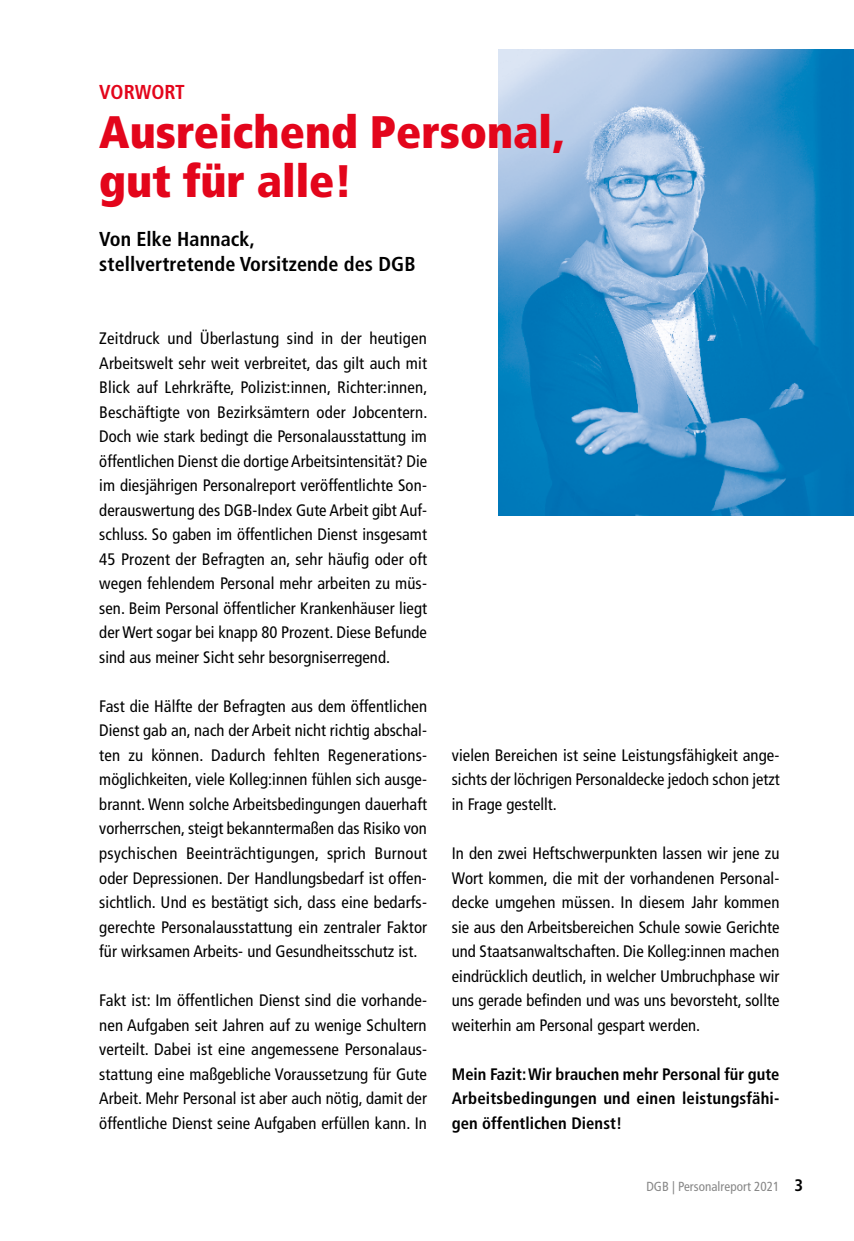
<style>
.page{position:relative;width:854px;height:1241px;background:#fff}
.page>*{position:absolute;margin:0;border:0;box-sizing:border-box;transform-origin:0 0}
.t1{font:900 condensed 45.5px/49px "Frutiger LT Std";color:#e3051b}
.t2{font:700 condensed 20.12px/24.5px "Frutiger LT Std";letter-spacing:.005em;color:#000}
.t3{font:700 condensed 20.12px "Frutiger LT Std";letter-spacing:-.005em;color:#e3051b}
.t4{font:condensed 16.62px/24.5px "Frutiger LT Std";letter-spacing:.005em;color:#000;text-align:justify}
.t5{font:700 condensed 16.62px/24.5px "Frutiger LT Std";letter-spacing:.01em;color:#000;text-align:justify}
.t6{font:condensed 13.12px "Frutiger LT Std";letter-spacing:.005em;color:#878787}
.s1{font-weight:700;font-size:16.62px;color:#000}
</style>
<div class="page">
<img style="left:498px;top:50px;width:355px;height:465px">
<p class="t3" style="left:99px;top:80px;width:87px">VORWORT</p>
<h1 class="t1" style="left:99px;top:107px;width:466px">Ausreichend Personal, gut für alle!</h1>
<p class="t2" style="left:99px;top:227px;width:318px">Von Elke Hannack,<br>stellvertretende Vorsitzende des DGB</p>
<p class="t4" style="left:99px;top:326px;width:329px">Zeitdruck und Überlastung sind in der heutigen Arbeitswelt sehr weit verbreitet, das gilt auch mit Blick auf Lehrkräfte, Polizist:innen, Richter:innen, Beschäftigte von Bezirksämtern oder Jobcentern.<br>Doch wie stark bedingt die Personalausstattung im öffentlichen Dienst die dortige Arbeitsintensität? Die im diesjährigen Personalreport veröffentlichte Son&shy;derauswertung des DGB-Index Gute Arbeit gibt Auf&shy;schluss. So gaben im öffentlichen Dienst insgesamt 45 Prozent der Befragten an, sehr häufig oder oft wegen fehlendem Personal mehr arbeiten zu müs&shy;sen. Beim Personal öffentlicher Krankenhäuser liegt der Wert sogar bei knapp 80 Prozent. Diese Befunde sind aus meiner Sicht sehr besorgniserregend.</p>
<p class="t4" style="left:99px;top:694px;width:329px">Fast die Hälfte der Befragten aus dem öffentlichen Dienst gab an, nach der Arbeit nicht richtig abschal&shy;ten zu können. Dadurch fehlten Regenerations&shy;möglichkeiten, viele Kolleg:innen fühlen sich ausge&shy;brannt. Wenn solche Arbeitsbedingungen dauerhaft vorherrschen, steigt bekanntermaßen das Risiko von psychischen Beeinträchtigungen, sprich Burnout oder Depressionen. Der Handlungsbedarf ist offen&shy;sichtlich. Und es bestätigt sich, dass eine bedarfs&shy;gerechte Personalausstattung ein zentraler Faktor für wirksamen Arbeits- und Gesundheitsschutz ist.</p>
<p class="t4" style="left:99px;top:988px;width:329px">Fakt ist: Im öffentlichen Dienst sind die vorhande&shy;nen Aufgaben seit Jahren auf zu wenige Schultern verteilt. Dabei ist eine angemessene Personalaus&shy;stattung eine maßgebliche Voraussetzung für Gute Arbeit. Mehr Personal ist aber auch nötig, damit der öffentliche Dienst seine Aufgaben erfüllen kann. In</p>
<p class="t4" style="left:451px;top:743px;width:329px">vielen Bereichen ist seine Leistungsfähigkeit ange&shy;sichts der löchrigen Personaldecke jedoch schon jetzt in Frage gestellt.</p>
<p class="t4" style="left:451px;top:841px;width:329px">In den zwei Heftschwerpunkten lassen wir jene zu Wort kommen, die mit der vorhandenen Personal&shy;decke umgehen müssen. In diesem Jahr kommen sie aus den Arbeitsbereichen Schule sowie Gerichte und Staatsanwaltschaften. Die Kolleg:innen machen eindrücklich deutlich, in welcher Umbruchphase wir uns gerade befinden und was uns bevorsteht, sollte weiterhin am Personal gespart werden.</p>
<p class="t5" style="left:451px;top:1061px;width:329px">Mein Fazit: Wir brauchen mehr Personal für gute Arbeitsbedingungen und einen leistungsfähi&shy;gen öffentlichen Dienst!</p>
<p class="t6" style="left:646px;top:1178px;width:158px">DGB | Personalreport 2021 <span class="s1">3</span></p>
</div>
